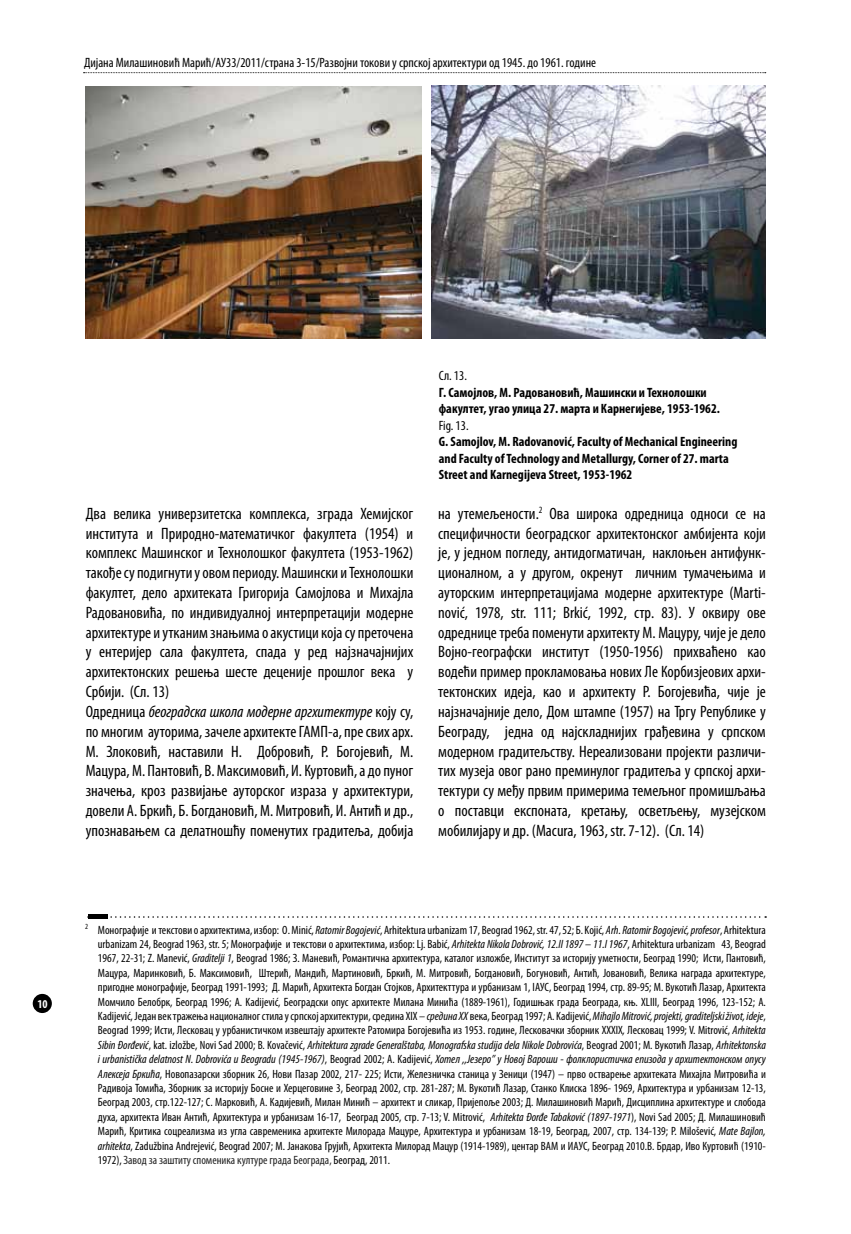
<style>
.page{position:relative;width:851px;height:1234px;background:#fff}
.page>*{position:absolute;margin:0;border:0;box-sizing:border-box;transform-origin:0 0}
.t1{font:condensed 16.5px/19.8px "Myriad Pro";color:#000;text-align:justify}
.t2{font:700 condensed 13.5px/16.5px "Myriad Pro";color:#000}
.t3{font:condensed 13.5px "Myriad Pro";color:#000}
.t4{font:condensed 12px/14.4px "Myriad Pro";color:#000;text-align:justify}
.t5{font:700 condensed 12px "Myriad Pro";color:#fff}
.s1{font-style:italic}
.s2{color:#222}
</style>
<div class="page">
<div style="left:33px;top:993px;width:19px;height:19px;background:#000;border-radius:50%"></div>
<svg style="left:83px;top:72px;width:682px;height:1px"></svg>
<img style="left:85px;top:86px;width:337px;height:252px">
<img style="left:431px;top:86px;width:334px;height:252px">
<svg style="left:107px;top:916px;width:659px;height:1px"></svg>
<hr style="left:88px;top:914px;width:19px;height:4px;background:#000">
<p class="t3" style="left:84px;top:54px;width:513px">Дијана Милашиновић Марић/АУ33/2011/страна 3-15/Развојни токови у српској архитектури од 1945. до 1961. годинe</p>
<p class="t5" style="left:37px;top:996px;width:12px">10</p>
<p class="t1" style="left:86px;top:503px;width:329px;text-align:left">Два велика универзитетска комплекса, зграда Хемијског института и Природно-математичког факултета (1954) и комплекс Машинског и Технолошког факултета (1953-1962) такође су подигнути у овом периоду. Машински и Технолошки факултет, дело архитеката Григорија Самојлова и Михајла Радовановића, по индивидуалној интерпретацији модерне архитектуре и утканим знањима о акустици која су преточена у ентеријер сала факултета, спада у ред најзначајнијих архитектонских решења шесте деценије прошлог века у Србији. (Сл. 13)<br>Одредница <span class="s1">београдска школа модерне аргхитектуре</span> коју су, по многим ауторима, зачеле архитекте ГАМП-а, пре свих арх.<br>М. Злоковић, наставили Н. Добровић, Р. Богојевић, М.<br>Мацура, М. Пантовић, В. Максимовић, И. Куртовић, а до пуног значења, кроз развијање ауторског израза у архитектури, довели А. Бркић, Б. Богдановић, М. Митровић, И. Антић и др., упознавањем са делатношћу поменутих градитеља, добија</p>
<p class="t3" style="left:438px;top:367px;width:30px">Сл. 13.</p>
<p class="t2" style="left:438px;top:384px;width:282px">Г. Самојлов, М. Радовановић, Машински и Технолошки факултет, угао улица 27. марта и Карнегијеве, 1953-1962.</p>
<p class="t3" style="left:438px;top:417px;width:31px">Fig. 13.</p>
<p class="t2" style="left:438px;top:433px;width:300px">G. Samojlov, M. Radovanović, Faculty of Mechanical Engineering and Faculty of Technology and Metallurgy, Corner of 27. marta<br>Street and Karnegijeva Street, 1953-1962</p>
<p class="t1" style="left:438px;top:503px;width:329px">на утемељености.<sup>2</sup> Ова широка одредница односи се на специфичности београдског архитектонског амбијента који је, у једном погледу, антидогматичан, наклоњен антифунк&shy;ционалном, а у другом, окренут личним тумачењима и ауторским интерпретацијама модерне архитектуре (Marti&shy;nović, 1978, str. 111; Brkić, 1992, стр. 83). У оквиру ове одреднице треба поменути архитекту М. Мацуру, чије је дело Војно-географски институт (1950-1956) прихваћено као водећи пример прокламовања нових Ле Корбизјеових архи&shy;тектонских идеја, као и архитекту Р. Богојевића, чије је најзначајније дело, Дом штампе (1957) на Тргу Републике у Београду, једна од најскладнијих грађевина у српском модерном градитељству. Нереализовани пројекти различи&shy;тих музеја овог рано преминулог градитеља у српској архи&shy;тектури су међу првим примерима темељног промишљања о поставци експоната, кретању, осветљењу, музејском мобилијару и др. (Macura, 1963, str. 7-12). (Сл. 14)</p>
<p class="t4" style="left:98px;top:921px;width:669px;text-indent:-13px"><sup>2</sup> Монографије и текстови о архитектима, избор: О. Minić, <span class="s1">Ratomir Bogojević</span>, Arhitektura urbanizam 17, Beograd 1962, str. 47, 52; Б. Kojić, <span class="s1">Arh. Ratomir Bogojević, profesor</span>, Arhitektura urbanizam 24, Beograd 1963, str. 5; Монографије и текстови о архитектима, избор: Lj. Babić, <span class="s1">Arhitekta Nikola Dobrović, 12.II 1897 – 11.I 1967</span>, Arhitektura urbanizam 43, Beograd 1967, 22-31; Z. Manević, <span class="s1">Graditelji 1</span>, Beograd 1986; З. Маневић, Романтична архитектура, каталог изложбе, Институт за историју уметности, Београд 1990; Исти, Пантовић, Мацура, Маринковић, Б. Максимовић, Штерић, Мандић, Мартиновић, Бркић, М. Митровић, Богдановић, Богуновић, Антић, Јовановић, Велика награда архитектуре, пригодне монографије, Београд 1991-1993; Д. Марић, Архитекта Богдан Стојков, Архитекттура и урбанизам 1, IАУС, Београд 1994, стр. 89-95; М. Вукотић Лазар, Архитекта Момчило Белобрк, Београд 1996; A. Kadijević, Београдски опус архитекте Милана Минића (1889-1961), Годишњак града Београда, књ. XLIII, Београд 1996, 123-152; A.<br>Kadijević, Један век тражења националног стила у српској архитектури, средина XIX <span class="s1">– средина XX</span> века, Београд 1997; A. Kadijević, <span class="s1">Mihajlo Mitrović, projekti, graditeljski život, ideje</span>, Beograd 1999; Исти, Лесковац у урбанистичком извештају архитекте Ратомира Богојевића из 1953. године, Лесковачки зборник XXXIX<span class="s1">,</span> Лесковац 1999; V. Mitrović, <span class="s1">Arhitekta Sibin Đorđević</span>, kat. izložbe, Novi Sad 2000; B. Kovačević, <span class="s1">Arhitektura zgrade Generalštaba, Monografska studija dela Nikole Dobrovića</span>, Beograd 2001; М. Вукотић Лазар, <span class="s1">Arhitektonska i urbanistička delatnost N. Dobrovića u Beogradu (1945-1967)</span>, Beograd 2002; A. Kadijević, <span class="s1">Хотел ,,Језеро’’ у Новој Вароши - фолклористичка епизода у архитектонском опусу Алексеја Бркића</span>, Новопазарски зборник 26, Нови Пазар 2002, 217- 225; Исти, Железничка станица у Зеници (1947) – прво остварење архитеката Михајла Митровића и Радивоја Томића, Зборник за историју Босне и Херцеговине 3, Београд 2002, стр. 281-287; М. Вукотић Лазар, Станко Клиска 1896- 1969, Архитектура и урбанизам 12-13, Београд 2003, стр.122-127; С. Марковић, А. Кадијевић, Милан Минић – архитект и сликар, Пријепоље 2003; Д. Милашиновић Марић, Дисциплина архитектуре и слобода духа, архитекта Иван Антић, Архитектура и урбанизам 16-17, Београд 2005, стр. 7-13; V. Mitrović, <span class="s1">Arhitekta Đorđe Tabaković (1897-1971</span>), Novi Sad 2005; Д. Милашиновић Марић, Критика соцреализма из угла савременика архитекте Милорада Мацуре, Архитектура и урбанизам 18-19, Београд, 2007, стр. 134-139; P. Milošević, <span class="s1">Mate Bajlon, arhitekta</span>, Zadužbina Andrejević, Beograd 2007; М. Јанакова Грујић, Архитекта Милорад Мацур (1914-1989), центар ВАМ и ИАУС, Београд 2010.В. Брдар, Иво Куртовић (1910- 1972), <span class="s2">Завод за заштиту споменика културе града Београда,</span> Београд, 2011.</p>
</div>
